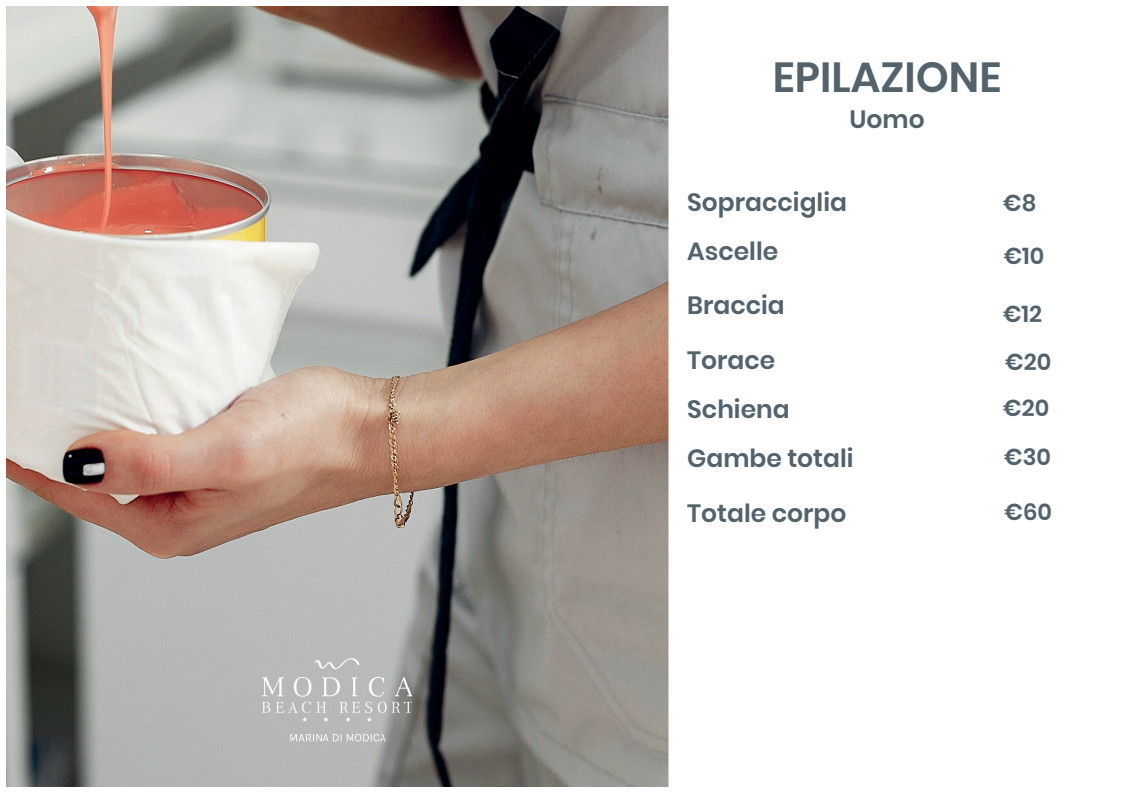
<style>
.page{position:relative;width:1123px;height:793px;background:#fff}
.page>*{position:absolute;margin:0;border:0;box-sizing:border-box;transform-origin:0 0}
.t1{font:600 42px "Poppins";color:#54626c}
.t2{font:600 25px/49.1px "Poppins";color:#54626c}
.t3{font:600 23px/47.2px "Poppins";color:#54626c}
</style>
<div class="page">
<img style="left:7px;top:7px;width:660px;height:779px">
<div style="left:0;top:0;width:674px;height:793px;border:6px solid #fff"></div>
<img style="left:263px;top:659px;width:149px;height:87px">
<h1 class="t1" style="left:773px;top:53px;width:230px">EPILAZIONE</h1>
<p class="t2" style="left:849px;top:95px;width:77px">Uomo</p>
<p class="t2" style="left:687px;top:178px;width:161px">Sopracciglia</p>
<p class="t3" style="left:1003px;top:179px;width:35px">€8</p>
<p class="t2" style="left:687px;top:227px;width:93px">Ascelle</p>
<p class="t3" style="left:1004px;top:233px;width:42px">€10</p>
<p class="t2" style="left:687px;top:281px;width:99px">Braccia</p>
<p class="t2" style="left:687px;top:336px;width:168px">Torace<br>Schiena<br>Gambe totali</p>
<p class="t2" style="left:687px;top:489px;width:161px">Totale corpo</p>
<p class="t3" style="left:1003px;top:290px;width:50px">€12 €20 €20</p>
<p class="t3" style="left:1004px;top:433px;width:48px">€30</p>
<p class="t3" style="left:1005px;top:489px;width:49px">€60</p>
</div>
